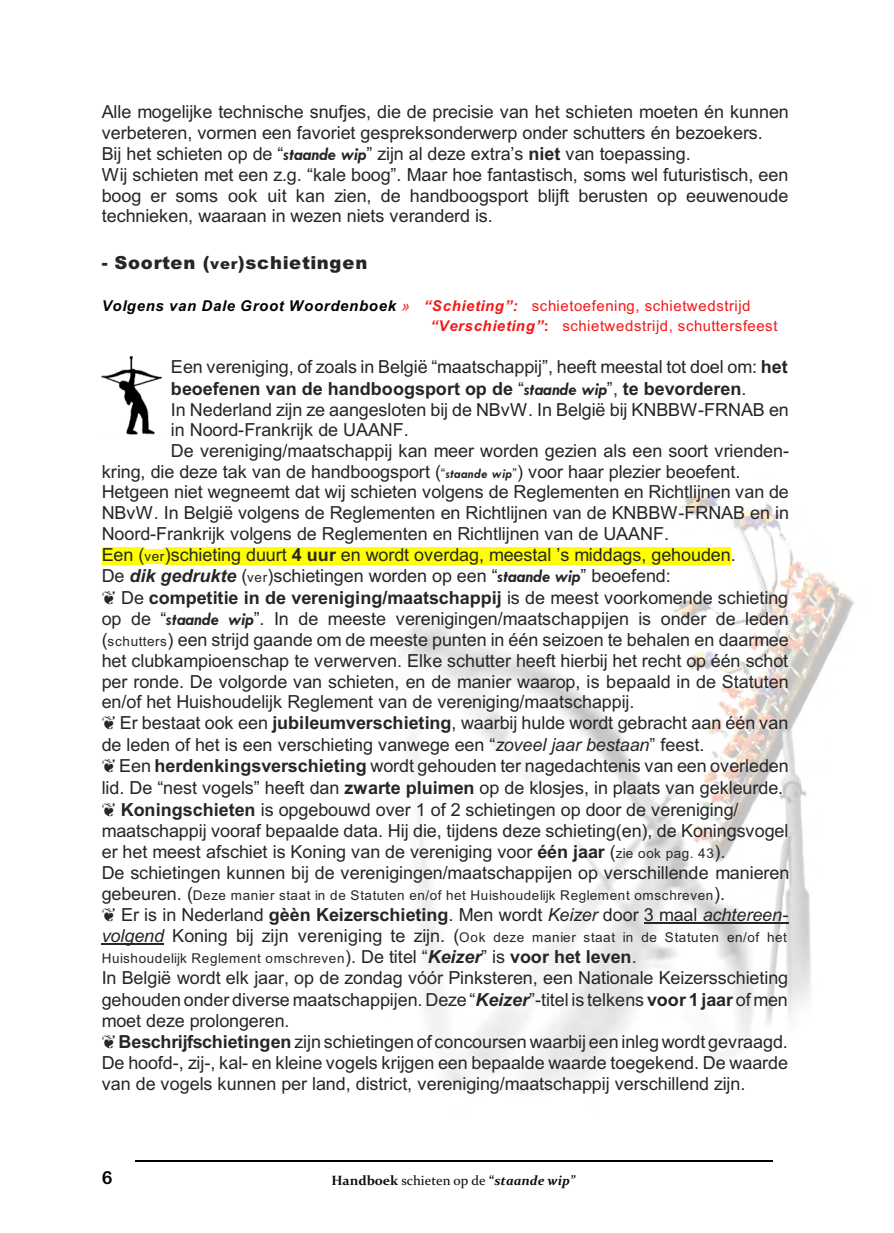
<style>
.page{position:relative;width:894px;height:1233px;background:#fff}
.page>*{position:absolute;margin:0;border:0;box-sizing:border-box;transform-origin:0 0}
.t1{font:18px/20.9px "Arial";letter-spacing:-.005em;color:#262626;text-align:justify}
.t2{font:700 18px "Arial";letter-spacing:-.005em;color:#262626}
.t3{font:900 18px "Arial";letter-spacing:.05em;color:#262626}
.t4{font:18px "Arial Rounded MT Bold";color:#000}
.t5{font:15px/19.8px "Arial";letter-spacing:.04em;color:#f51717}
.t6{font:13.5px/21.6px "Arial";letter-spacing:.045em;color:#262626}
.t7{font:13.5px "Constantia";color:#0d0d0d}
.s1{font-family:"Tw Cen";font-weight:700;font-style:italic}
.s2{font-weight:700}
.s3{font-size:15px}
.s4{font-weight:700;font-style:italic;color:#000}
.s5{font-style:italic}
.s6{font-weight:700;font-style:italic}
.s7{font-weight:400}
.s8{font-family:"Tw Cen";font-style:italic}
.s9{font-size:13.5px}
.s10{font-family:"Tw Cen";font-weight:700;font-style:italic;font-size:13.5px}
.s11{font-size:18px}
.s12{font-style:italic;font-size:18px}
.s13{font-weight:700;font-style:italic;font-size:18px}
.s14{font-weight:700;font-size:18px}
</style>
<div class="page">
<img style="left:401px;top:489px;width:453px;height:602px">
<hr style="left:135px;top:1161px;width:638px;height:1px;background:#000">
<div style="left:102px;top:547px;width:42px;height:18px;background:#ff0"></div>
<div style="left:144px;top:549px;width:21px;height:15px;background:#ff0"></div>
<div style="left:165px;top:547px;width:127px;height:18px;background:#ff0"></div>
<div style="left:292px;top:547px;width:44px;height:18px;background:#ff0"></div>
<div style="left:336px;top:547px;width:395px;height:18px;background:#ff0"></div>
<hr style="left:644px;top:922px;width:144px;height:1px;background:#262626">
<hr style="left:644px;top:924px;width:144px;height:1px;background:#262626">
<hr style="left:102px;top:943px;width:62px;height:1px;background:#262626">
<hr style="left:102px;top:945px;width:62px;height:1px;background:#262626">
<img style="left:101px;top:356px;width:61px;height:79px">
<p class="t1" style="left:102px;top:103px;width:689px;text-align:left">Alle mogelijke technische snufjes, die de precisie van het schieten moeten én kunnen verbeteren, vormen een favoriet gespreksonderwerp onder schutters én bezoekers.<br>Bij het schieten op de “<span class="s1">staande wip</span>” zijn al deze extra’s <span class="s2">niet</span> van toepassing.<br>Wij schieten met een z.g. “kale boog”. Maar hoe fantastisch, soms wel futuristisch, een boog er soms ook uit kan zien, de handboogsport blijft berusten op eeuwenoude technieken, waaraan in wezen niets veranderd is.</p>
<p class="t3" style="left:102px;top:256px;width:267px">- Soorten (<span class="s3">ver</span>)schietingen</p>
<p class="t5" style="left:431px;top:297px;width:349px;text-indent:-329px"><span class="s4">Volgens van Dale Groot Woordenboek</span> <span class="s5">»</span> <span class="s6">“Schieting”:</span> schietoefening, schietwedstrijd <span class="s6">“Verschieting”</span><span class="s2">:</span> schietwedstrijd, schuttersfeest</p>
<p class="t1" style="left:171px;top:358px;width:618px">Een vereniging, of zoals in België “maatschappij”, heeft meestal tot doel om: <span class="s2">het</span></p>
<p class="t2" style="left:171px;top:382px;width:577px">beoefenen van de handboogsport op de <span class="s7">“</span><span class="s8">staande wip</span><span class="s7">”,</span> te bevorderen<span class="s7">.</span></p>
<p class="t1" style="left:171px;top:401px;width:619px">In Nederland zijn ze aangesloten bij de NBvW. In België bij KNBBW-FRNAB en</p>
<p class="t1" style="left:171px;top:421px;width:239px">in Noord-Frankrijk de UAANF.</p>
<p class="t1" style="left:171px;top:442px;width:620px">De vereniging/maatschappij kan meer worden gezien als een soort vrienden-</p>
<p class="t1" style="left:102px;top:463px;width:640px">kring, die deze tak van de handboogsport (<span class="s9">“</span><span class="s10">staande wip</span><span class="s9">”</span>) voor haar plezier beoefent.</p>
<p class="t1" style="left:102px;top:483px;width:689px">Hetgeen niet wegneemt dat wij schieten volgens de Reglementen en Richtlijnen van de</p>
<p class="t1" style="left:102px;top:504px;width:689px">NBvW. In België volgens de Reglementen en Richtlijnen van de KNBBW-FRNAB en in</p>
<p class="t1" style="left:102px;top:525px;width:569px">Noord-Frankrijk volgens de Reglementen en Richtlijnen van de UAANF.</p>
<p class="t1" style="left:102px;top:546px;width:636px">Een (<span class="s9">ver</span>)schieting duurt <span class="s2">4 uur</span> en wordt overdag, meestal ’s middags, gehouden.</p>
<p class="t1" style="left:102px;top:567px;width:571px">De <span class="s6">dik gedrukte</span> (<span class="s9">ver</span>)schietingen worden op een “<span class="s1">staande wip</span>” beoefend:</p>
<p class="t2" style="left:121px;top:591px;width:669px"><span class="s7">De</span> competitie in de vereniging/maatschappij <span class="s7">is de meest voorkomende schieting</span></p>
<p class="t1" style="left:102px;top:610px;width:689px">op de “<span class="s1">staande wip</span>”. In de meeste verenigingen/maatschappijen is onder de leden</p>
<p class="t1" style="left:102px;top:631px;width:689px">(<span class="s9">schutters</span>) een strijd gaande om de meeste punten in één seizoen te behalen en daarmee</p>
<p class="t1" style="left:102px;top:652px;width:688px">het clubkampioenschap te verwerven. Elke schutter heeft hierbij het recht op één schot</p>
<p class="t1" style="left:102px;top:673px;width:689px">per ronde. De volgorde van schieten, en de manier waarop, is bepaald in de Statuten</p>
<p class="t1" style="left:102px;top:693px;width:534px">en/of het Huishoudelijk Reglement van de vereniging/maatschappij.</p>
<p class="t1" style="left:120px;top:714px;width:670px">Er bestaat ook een <span class="s2">jubileumverschieting</span>, waarbij hulde wordt gebracht aan één van</p>
<p class="t1" style="left:102px;top:736px;width:604px">de leden of het is een verschieting vanwege een “<span class="s5">zoveel jaar bestaan</span>” feest.</p>
<p class="t1" style="left:119px;top:757px;width:671px">Een <span class="s2">herdenkingsverschieting</span> wordt gehouden ter nagedachtenis van een overleden</p>
<p class="t1" style="left:102px;top:779px;width:683px">lid. De “nest vogels” heeft dan <span class="s2">zwarte pluimen</span> op de klosjes, in plaats van gekleurde.</p>
<p class="t1" style="left:121px;top:800px;width:619px"><span class="s2">Koningschieten</span> is opgebouwd over 1 of 2 schietingen op door de vereniging/</p>
<p class="t1" style="left:102px;top:821px;width:688px">maatschappij vooraf bepaalde data. Hij die, tijdens deze schieting(en), de Koningsvogel</p>
<p class="t1" style="left:102px;top:843px;width:625px">er het meest afschiet is Koning van de vereniging voor <span class="s2">één jaar</span> (<span class="s9">zie ook pag. 43</span>).</p>
<p class="t1" style="left:102px;top:864px;width:689px">De schietingen kunnen bij de verenigingen/maatschappijen op verschillende manieren</p>
<p class="t6" style="left:102px;top:885px;width:625px"><span class="s11">gebeuren. (</span>Deze manier staat in de Statuten en/of het Huishoudelijk Reglement omschreven<span class="s11">).</span></p>
<p class="t1" style="left:121px;top:906px;width:669px">Er is in Nederland <span class="s2">gèèn Keizerschieting</span>. Men wordt <span class="s5">Keizer</span> door 3 maal <span class="s5">achtereen-</span></p>
<p class="t6" style="left:102px;top:928px;width:687px"><span class="s12">volgend</span> <span class="s11">Koning bij zijn vereniging te zijn. (</span>Ook deze manier staat in de Statuten en/of het<br>Huishoudelijk Reglement omschreven<span class="s11">). De titel “</span><span class="s13">Keizer</span><span class="s11">” is</span> <span class="s14">voor het leven</span><span class="s11">.</span></p>
<p class="t1" style="left:102px;top:969px;width:688px">In België wordt elk jaar, op de zondag vóór Pinksteren, een Nationale Keizersschieting gehouden onder diverse maatschappijen. Deze “<span class="s6">Keizer</span>”-titel is telkens <span class="s2">voor 1 jaar</span> of men moet deze prolongeren.</p>
<p class="t1" style="left:102px;top:1033px;width:688px;text-indent:17px"><span class="s2">Beschrijfschietingen</span> zijn schietingen of concoursen waarbij een inleg wordt gevraagd.<br>De hoofd-, zij-, kal- en kleine vogels krijgen een bepaalde waarde toegekend. De waarde van de vogels kunnen per land, district, vereniging/maatschappij verschillend zijn.</p>
<p class="t4" style="left:102px;top:1171px;width:12px">6</p>
<p class="t7" style="left:331px;top:1174px;width:245px"><span class="s2">Handboek</span> schieten op de <span class="s2">“</span><span class="s6">staande wip”</span></p>
</div>
